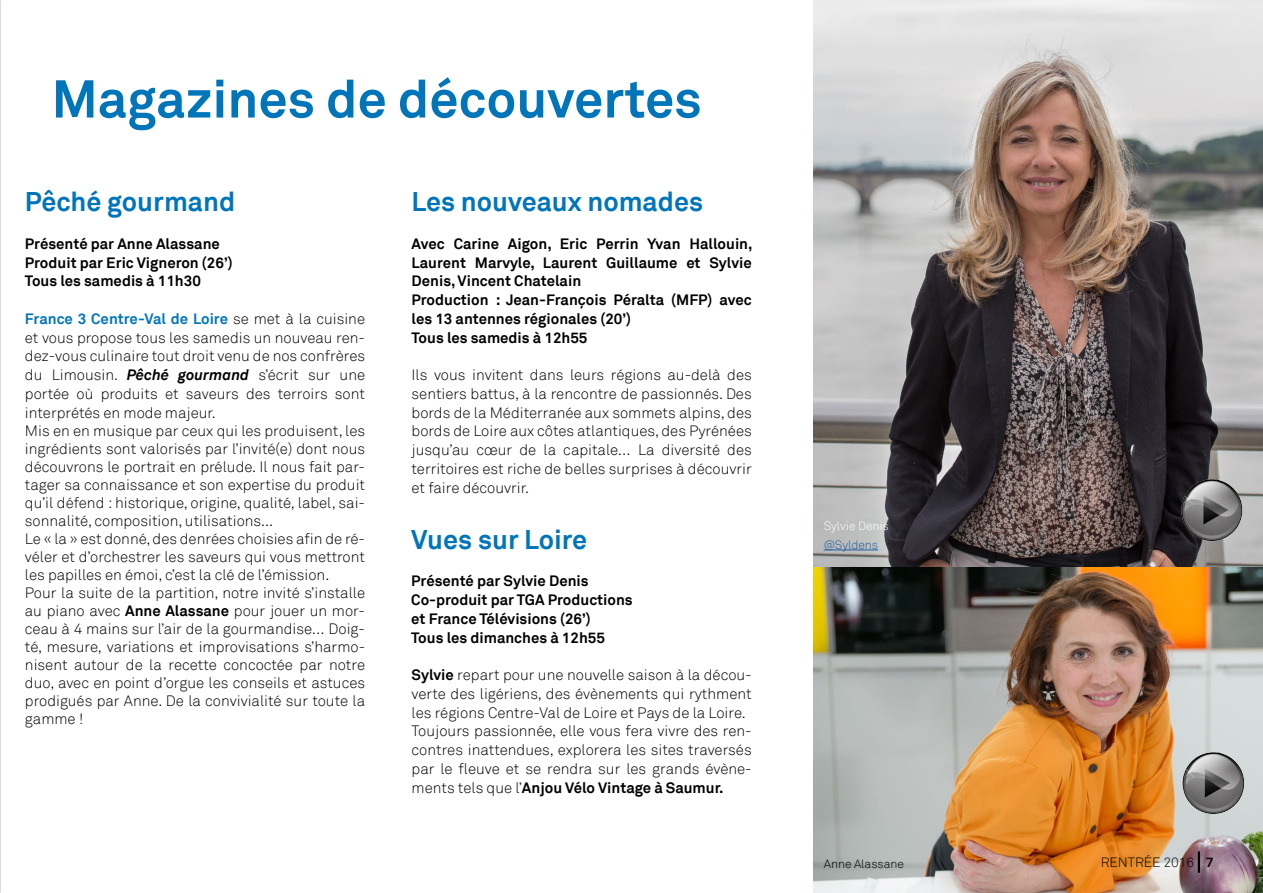
<style>
.page{position:relative;width:1263px;height:893px;background:#fff}
.page>*{position:absolute;margin:0;border:0;box-sizing:border-box;transform-origin:0 0}
.t1{font:700 52.5px "Akkurat";color:#0175b9}
.t2{font:700 27px "Akkurat";color:#0175b9}
.t3{font:300 15px/18.1px "Akkurat";color:#000}
.t4{font:700 15px/18.8px "Akkurat";color:#000}
.t5{font:300 13.5px "Akkurat";color:#000}
.t6{font:300 12px "Akkurat";color:#000}
.t7{font:300 12px "Akkurat";color:#fff}
.t8{font:300 12px "Akkurat";color:#215e9e}
.s1{font-weight:700;color:#0175b9}
.s2{font-weight:700;font-style:italic}
.s3{font-weight:700}
</style>
<div class="page">
<img style="left:0;top:0;width:1px;height:893px">
<img style="left:813px;top:0;width:450px;height:568px">
<hr style="left:824px;top:550px;width:54px;height:1px;background:#215e9e">
<img style="left:813px;top:568px;width:450px;height:325px">
<hr style="left:1198px;top:851px;width:2px;height:22px;background:#000">
<img style="left:1172px;top:744px;width:82px;height:81px">
<img style="left:1171px;top:471px;width:82px;height:81px">
<h1 class="t1" style="left:52px;top:66px;width:651px">Magazines de découvertes</h1>
<h2 class="t2" style="left:25px;top:185px;width:212px">Pêché gourmand</h2>
<p class="t4" style="left:25px;top:234px;width:209px">Présenté par Anne Alassane<br>Produit par Eric Vigneron (26’)<br>Tous les samedis à 11h30</p>
<p class="t3" style="left:25px;top:310px;width:342px"><span class="s1">France 3 Centre-Val de Loire</span> se met à la cuisine et vous propose tous les samedis un nouveau ren&shy;dez-vous culinaire tout droit venu de nos confrères du Limousin. <span class="s2">Pêché gourmand</span> s’écrit sur une portée où produits et saveurs des terroirs sont interprétés en mode majeur.<br>Mis en en musique par ceux qui les produisent, les ingrédients sont valorisés par l’invité(e) dont nous découvrons le portrait en prélude. Il nous fait par&shy;tager sa connaissance et son expertise du produit qu’il défend : historique, origine, qualité, label, sai&shy;sonnalité, composition, utilisations...<br>Le « la » est donné, des denrées choisies afin de ré&shy;véler et d’orchestrer les saveurs qui vous mettront les papilles en émoi, c’est la clé de l’émission.<br>Pour la suite de la partition, notre invité s’installe au piano avec <span class="s3">Anne Alassane</span> pour jouer un mor&shy;ceau à 4 mains sur l’air de la gourmandise… Doig&shy;té, mesure, variations et improvisations s’harmo&shy;nisent autour de la recette concoctée par notre duo, avec en point d’orgue les conseils et astuces prodigués par Anne. De la convivialité sur toute la gamme !</p>
<h2 class="t2" style="left:412px;top:185px;width:293px">Les nouveaux nomades</h2>
<p class="t4" style="left:412px;top:234px;width:342px">Avec Carine Aigon, Eric Perrin Yvan Hallouin, Laurent Marvyle, Laurent Guillaume et Sylvie Denis, Vincent Chatelain<br>Production : Jean-François Péralta (MFP) avec les 13 antennes régionales (20’)<br>Tous les samedis à 12h55</p>
<p class="t3" style="left:412px;top:366px;width:342px;line-height:18.8px;text-align:justify">Ils vous invitent dans leurs régions au-delà des sentiers battus, à la rencontre de passionnés. Des bords de la Méditerranée aux sommets alpins, des bords de Loire aux côtes atlantiques, des Pyrénées jusqu’au cœur de la capitale… La diversité des territoires est riche de belles surprises à découvrir et faire découvrir.</p>
<h2 class="t2" style="left:411px;top:522px;width:178px">Vues sur Loire</h2>
<p class="t4" style="left:411px;top:572px;width:223px">Présenté par Sylvie Denis<br>Co-produit par TGA Productions et France Télévisions (26’)<br>Tous les dimanches à 12h55</p>
<p class="t3" style="left:412px;top:666px;width:342px;line-height:18.8px"><span class="s3">Sylvie</span> repart pour une nouvelle saison à la décou&shy;verte des ligériens, des évènements qui rythment les régions Centre-Val de Loire et Pays de la Loire.<br>Toujours passionnée, elle vous fera vivre des ren&shy;contres inattendues, explorera les sites traversés par le fleuve et se rendra sur les grands évène&shy;ments tels que l’<span class="s3">Anjou Vélo Vintage à Saumur.</span></p>
<p class="t7" style="left:824px;top:519px;width:67px">Sylvie Denis</p>
<p class="t8" style="left:824px;top:538px;width:56px">@Syldens</p>
<p class="t6" style="left:824px;top:856px;width:82px">Anne Alassane</p>
<p class="t5" style="left:1101px;top:854px;width:114px">RENTRÉE 2016 <span class="s3">7</span></p>
</div>
